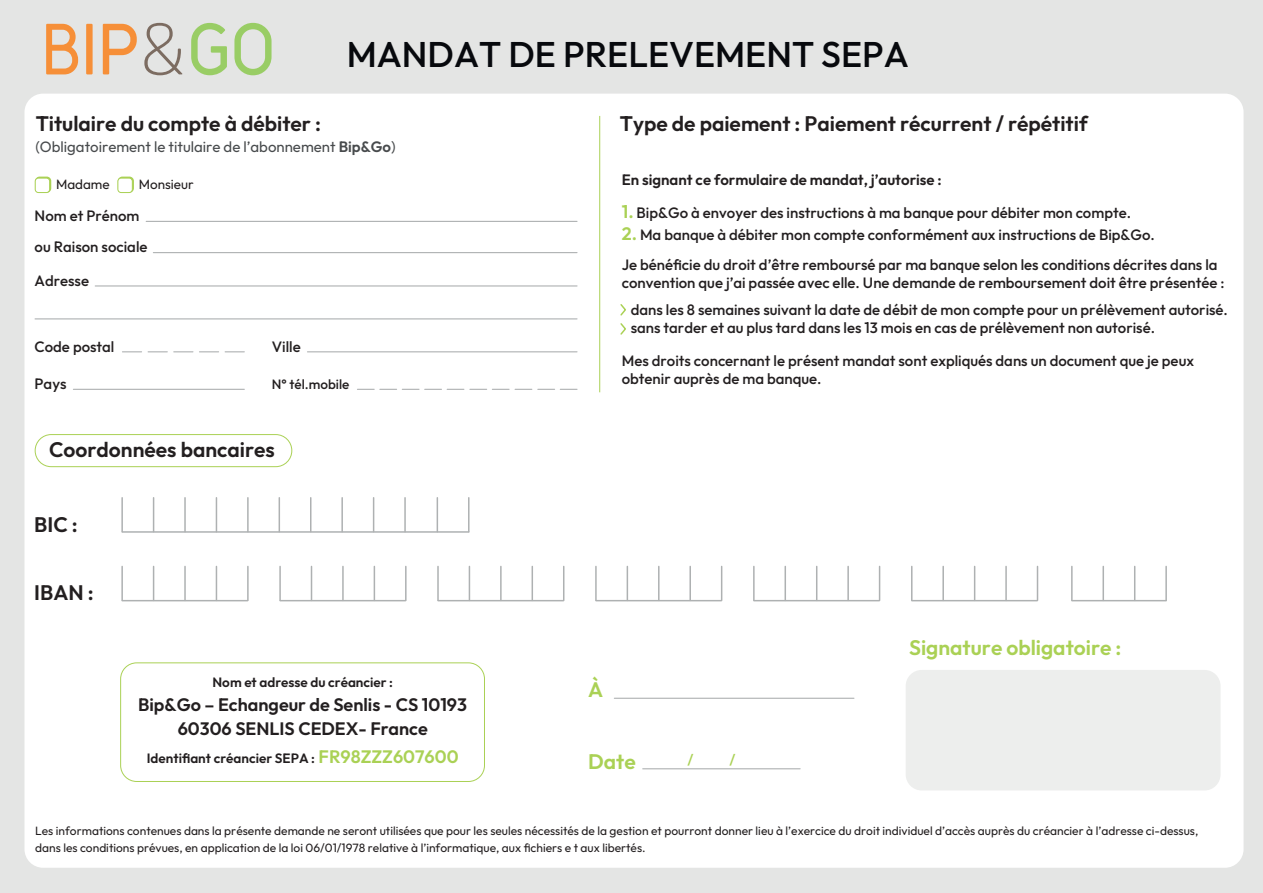
<style>
.page{position:relative;width:1263px;height:893px;background:#e4e5e4}
.page>*{position:absolute;margin:0;border:0;box-sizing:border-box;transform-origin:0 0}
.t1{font:500 35.7px "Outfit";color:#07090d}
.t2{font:600 21px "Outfit";color:#231f20}
.t3{font:600 21px "Outfit";color:#aad155}
.t4{font:600 18px "Outfit";color:#231f20}
.t5{font:500 15px/30px "Outfit";color:#231f20}
.t6{font:15px "Outfit";color:#484b4d}
.t7{font:600 15px "Outfit";color:#231f20}
.t8{font:500 15px "Outfit";color:#aad155}
.t9{font:600 13.5px "Outfit";color:#231f20}
.t10{font:13.5px "Outfit";color:#231f20}
.t11{font:500 13.5px "Outfit";color:#231f20}
.t12{font:12px/16.5px "Outfit";color:#231f20}
.s1{font-weight:600}
.s2{font-size:18px;color:#aad155}
.s3{font-weight:600;font-size:18px;color:#aad155}
</style>
<div class="page">
<div style="left:24px;top:94px;width:1219px;height:774px;background:#fff;border-radius:19px"></div>
<svg style="left:35px;top:177px;width:16px;height:16px"></svg>
<div style="left:35px;top:178px;width:15px;height:15px;background:#fff;border-radius:3px"></div>
<div style="left:35px;top:178px;width:15px;height:15px;border:1px solid #aad155;border-radius:3px"></div>
<svg style="left:118px;top:177px;width:16px;height:16px"></svg>
<div style="left:118px;top:178px;width:14px;height:15px;background:#fff;border-radius:3px"></div>
<div style="left:117px;top:178px;width:16px;height:15px;border:1px solid #aad155;border-radius:3px"></div>
<svg style="left:122px;top:351px;width:20px;height:1px"></svg>
<svg style="left:148px;top:351px;width:19px;height:1px"></svg>
<svg style="left:174px;top:351px;width:19px;height:1px"></svg>
<svg style="left:199px;top:351px;width:20px;height:1px"></svg>
<svg style="left:225px;top:351px;width:19px;height:1px"></svg>
<svg style="left:357px;top:389px;width:17px;height:1px"></svg>
<svg style="left:380px;top:389px;width:39px;height:1px"></svg>
<svg style="left:425px;top:389px;width:16px;height:1px"></svg>
<svg style="left:447px;top:389px;width:17px;height:1px"></svg>
<svg style="left:470px;top:389px;width:39px;height:1px"></svg>
<svg style="left:515px;top:389px;width:17px;height:1px"></svg>
<svg style="left:538px;top:389px;width:39px;height:1px"></svg>
<hr style="left:599px;top:116px;width:1px;height:276px;background:#aad155">
<div style="left:35px;top:434px;width:257px;height:33px;border:1px solid #aad155;border-radius:16px"></div>
<hr style="left:122px;top:531px;width:347px;height:2px;background:#aeb1b2">
<hr style="left:121px;top:498px;width:2px;height:34px;background:#aeb1b2">
<hr style="left:153px;top:498px;width:1px;height:34px;background:#aeb1b2">
<hr style="left:184px;top:498px;width:2px;height:34px;background:#aeb1b2">
<hr style="left:216px;top:498px;width:1px;height:34px;background:#aeb1b2">
<hr style="left:247px;top:498px;width:2px;height:34px;background:#aeb1b2">
<hr style="left:279px;top:498px;width:1px;height:34px;background:#aeb1b2">
<hr style="left:310px;top:498px;width:1px;height:34px;background:#aeb1b2">
<hr style="left:341px;top:498px;width:2px;height:34px;background:#aeb1b2">
<hr style="left:373px;top:498px;width:1px;height:34px;background:#aeb1b2">
<hr style="left:437px;top:498px;width:1px;height:34px;background:#aeb1b2">
<hr style="left:468px;top:498px;width:1px;height:34px;background:#aeb1b2">
<hr style="left:404px;top:498px;width:2px;height:34px;background:#aeb1b2">
<hr style="left:122px;top:600px;width:126px;height:1px;background:#aeb1b2">
<hr style="left:121px;top:566px;width:2px;height:34px;background:#aeb1b2">
<hr style="left:153px;top:566px;width:1px;height:34px;background:#aeb1b2">
<hr style="left:184px;top:566px;width:2px;height:34px;background:#aeb1b2">
<hr style="left:216px;top:566px;width:1px;height:34px;background:#aeb1b2">
<hr style="left:247px;top:566px;width:2px;height:34px;background:#aeb1b2">
<hr style="left:280px;top:600px;width:125px;height:1px;background:#aeb1b2">
<hr style="left:279px;top:566px;width:2px;height:34px;background:#aeb1b2">
<hr style="left:311px;top:566px;width:1px;height:34px;background:#aeb1b2">
<hr style="left:342px;top:566px;width:2px;height:34px;background:#aeb1b2">
<hr style="left:374px;top:566px;width:1px;height:34px;background:#aeb1b2">
<hr style="left:405px;top:566px;width:2px;height:34px;background:#aeb1b2">
<hr style="left:438px;top:600px;width:125px;height:1px;background:#aeb1b2">
<hr style="left:437px;top:566px;width:2px;height:34px;background:#aeb1b2">
<hr style="left:469px;top:566px;width:1px;height:34px;background:#aeb1b2">
<hr style="left:500px;top:566px;width:2px;height:34px;background:#aeb1b2">
<hr style="left:531px;top:566px;width:2px;height:34px;background:#aeb1b2">
<hr style="left:563px;top:566px;width:1px;height:34px;background:#aeb1b2">
<hr style="left:596px;top:600px;width:125px;height:1px;background:#aeb1b2">
<hr style="left:595px;top:566px;width:2px;height:34px;background:#aeb1b2">
<hr style="left:627px;top:566px;width:1px;height:34px;background:#aeb1b2">
<hr style="left:658px;top:566px;width:1px;height:34px;background:#aeb1b2">
<hr style="left:689px;top:566px;width:2px;height:34px;background:#aeb1b2">
<hr style="left:721px;top:566px;width:1px;height:34px;background:#aeb1b2">
<hr style="left:754px;top:600px;width:125px;height:1px;background:#aeb1b2">
<hr style="left:753px;top:566px;width:2px;height:34px;background:#aeb1b2">
<hr style="left:784px;top:566px;width:2px;height:34px;background:#aeb1b2">
<hr style="left:816px;top:566px;width:1px;height:34px;background:#aeb1b2">
<hr style="left:847px;top:566px;width:2px;height:34px;background:#aeb1b2">
<hr style="left:879px;top:566px;width:1px;height:34px;background:#aeb1b2">
<hr style="left:912px;top:600px;width:125px;height:1px;background:#aeb1b2">
<hr style="left:911px;top:566px;width:1px;height:34px;background:#aeb1b2">
<hr style="left:942px;top:566px;width:2px;height:34px;background:#aeb1b2">
<hr style="left:974px;top:566px;width:1px;height:34px;background:#aeb1b2">
<hr style="left:1005px;top:566px;width:2px;height:34px;background:#aeb1b2">
<hr style="left:1037px;top:566px;width:1px;height:34px;background:#aeb1b2">
<hr style="left:1072px;top:600px;width:94px;height:1px;background:#aeb1b2">
<hr style="left:1071px;top:566px;width:1px;height:34px;background:#aeb1b2">
<hr style="left:1102px;top:566px;width:2px;height:34px;background:#aeb1b2">
<hr style="left:1134px;top:566px;width:1px;height:34px;background:#aeb1b2">
<hr style="left:1165px;top:566px;width:2px;height:34px;background:#aeb1b2">
<hr style="left:146px;top:221px;width:431px;height:1px;background:#aeb1b2">
<hr style="left:95px;top:285px;width:482px;height:2px;background:#aeb1b2">
<hr style="left:35px;top:318px;width:542px;height:1px;background:#aeb1b2">
<hr style="left:643px;top:768px;width:157px;height:1px;background:#aeb1b2">
<div style="left:120px;top:662px;width:365px;height:120px;border:1px solid #aad155;border-radius:16px"></div>
<div style="left:906px;top:670px;width:314px;height:120px;background:#edeeed;border-radius:16px"></div>
<hr style="left:614px;top:698px;width:240px;height:1px;background:#aeb1b2">
<hr style="left:73px;top:389px;width:171px;height:1px;background:#aeb1b2">
<hr style="left:307px;top:351px;width:270px;height:1px;background:#aeb1b2">
<hr style="left:153px;top:252px;width:424px;height:1px;background:#aeb1b2">
<svg style="left:620px;top:304px;width:6px;height:31px"></svg>
<svg style="left:46px;top:24px;width:32px;height:50px"></svg>
<div style="left:86px;top:24px;width:7px;height:50px;background:#f68f38"></div>
<svg style="left:103px;top:24px;width:34px;height:50px"></svg>
<svg style="left:191px;top:23px;width:36px;height:52px"></svg>
<svg style="left:234px;top:23px;width:38px;height:52px"></svg>
<svg style="left:144px;top:23px;width:38px;height:52px"></svg>
<h1 class="t1" style="left:347px;top:34px;width:564px">MANDAT DE PRELEVEMENT SEPA</h1>
<h2 class="t2" style="left:36px;top:112px;width:287px">Titulaire du compte à débiter :</h2>
<p class="t6" style="left:35px;top:138px;width:362px">(Obligatoirement le titulaire de l’abonnement <span class="s1">Bip&amp;Go</span>)</p>
<p class="t10" style="left:56px;top:177px;width:55px">Madame</p>
<p class="t5" style="left:35px;top:201px;width:106px">Nom et Prénom</p>
<p class="t10" style="left:139px;top:177px;width:57px">Monsieur</p>
<p class="t5" style="left:35px;top:232px;width:114px">ou Raison sociale</p>
<p class="t5" style="left:35px;top:265px;width:56px">Adresse</p>
<p class="t5" style="left:35px;top:331px;width:81px">Code postal</p>
<p class="t5" style="left:272px;top:331px;width:30px">Ville</p>
<p class="t5" style="left:35px;top:369px;width:33px">Pays</p>
<p class="t11" style="left:272px;top:377px;width:79px">N° tél.mobile</p>
<h2 class="t2" style="left:49px;top:438px;width:227px">Coordonnées bancaires</h2>
<h2 class="t2" style="left:34px;top:512px;width:45px">BIC :</h2>
<h2 class="t2" style="left:34px;top:581px;width:61px">IBAN :</h2>
<p class="t9" style="left:212px;top:674px;width:182px">Nom et adresse du créancier :</p>
<p class="t4" style="left:178px;top:718px;width:252px">60306 SENLIS CEDEX- France</p>
<p class="t9" style="left:147px;top:750px;width:313px">Identifiant créancier SEPA : <span class="s2">FR98ZZZ607600</span></p>
<p class="t4" style="left:138px;top:694px;width:330px">Bip&amp;Go – Echangeur de Senlis - CS 10193</p>
<h2 class="t2" style="left:620px;top:112px;width:469px">Type de paiement : Paiement récurrent / répétitif</h2>
<p class="t7" style="left:622px;top:171px;width:322px">En signant ce formulaire de mandat, j’autorise :</p>
<p class="t5" style="left:622px;top:198px;width:511px"><span class="s3">1.</span> Bip&amp;Go à envoyer des instructions à ma banque pour débiter mon compte.</p>
<p class="t5" style="left:622px;top:219px;width:597px"><span class="s3">2.</span> Ma banque à débiter mon compte conformément aux instructions de Bip&amp;Go.<br>Je bénéficie du droit d’être remboursé par ma banque selon les conditions décrites dans la</p>
<p class="t5" style="left:622px;top:269px;width:608px;line-height:27px;text-align:right">convention que j’ai passée avec elle. Une demande de remboursement doit être présentée : dans les 8 semaines suivant la date de débit de mon compte pour un prélèvement autorisé.</p>
<p class="t5" style="left:631px;top:312px;width:526px">sans tarder et au plus tard dans les 13 mois en cas de prélèvement non autorisé.</p>
<p class="t5" style="left:622px;top:351px;width:574px;line-height:18px">Mes droits concernant le présent mandat sont expliqués dans un document que je peux obtenir auprès de ma banque.</p>
<h2 class="t3" style="left:588px;top:678px;width:17px">À</h2>
<h2 class="t3" style="left:588px;top:749px;width:49px">Date</h2>
<p class="t8" style="left:687px;top:751px;width:8px">/</p>
<p class="t8" style="left:729px;top:751px;width:8px">/</p>
<h2 class="t3" style="left:909px;top:635px;width:214px">Signature obligatoire :</h2>
<p class="t12" style="left:35px;top:823px;width:1165px">Les informations contenues dans la présente demande ne seront utilisées que pour les seules nécessités de la gestion et pourront donner lieu à l’exercice du droit individuel d’accès auprès du créancier à l’adresse ci-dessus, dans les conditions prévues, en application de la loi 06/01/1978 relative à l’informatique, aux fichiers e t aux libertés.</p>
</div>
